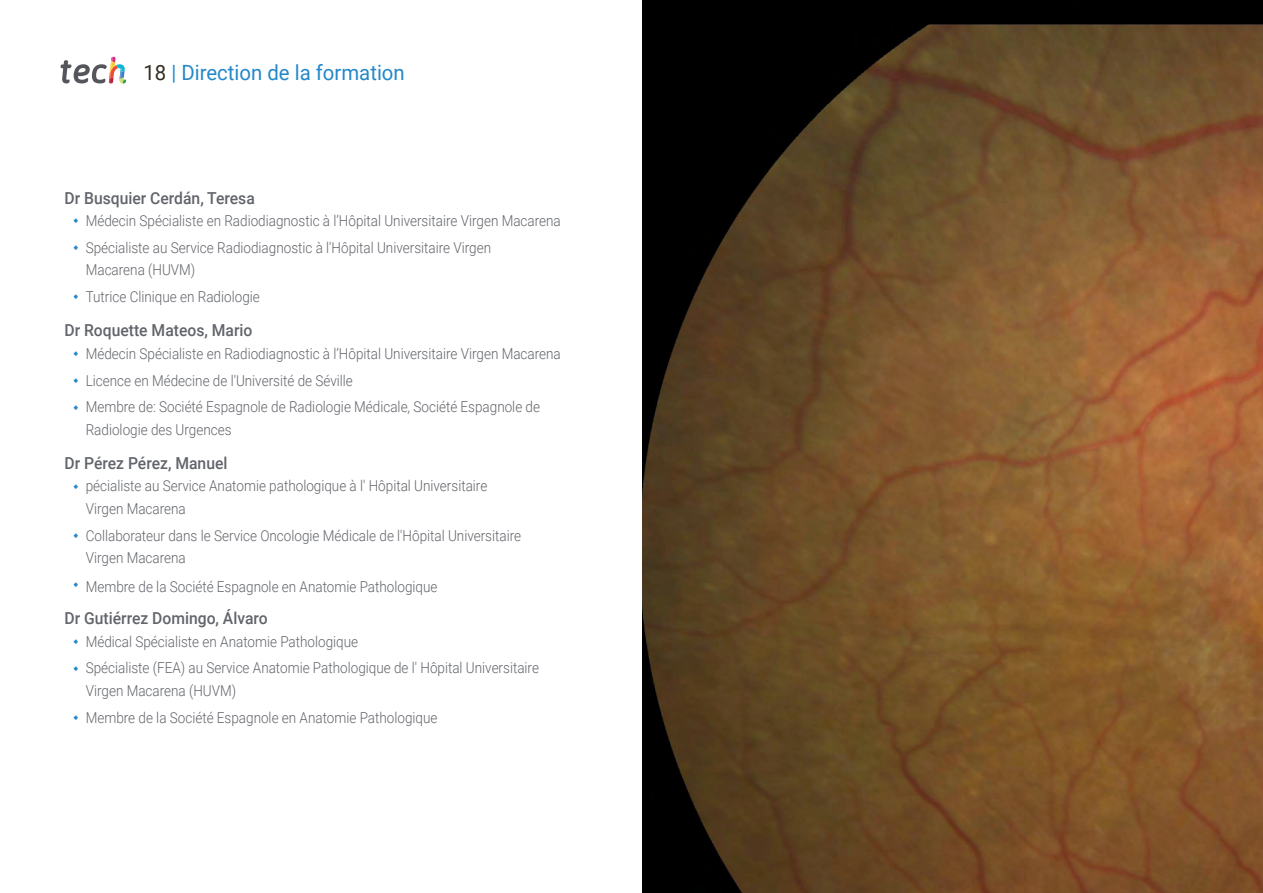
<style>
.page{position:relative;width:1263px;height:893px;background:#fff}
.page>*{position:absolute;margin:0;border:0;box-sizing:border-box;transform-origin:0 0}
.t1{font:21px "Roboto";color:#2488c9}
.t2{font:500 16.5px "Roboto";color:#61646a;scale:.95 1}
.t3{font:300 15px/26.7px "Roboto";color:#61646a;scale:.9 1}
.s1{color:#312e20}
</style>
<div class="page">
<svg style="left:61px;top:57px;width:65px;height:27px"></svg>
<img style="left:642px;top:0;width:621px;height:893px">
<h1 class="t1" style="left:144px;top:57px;width:263px"><span class="s1">18</span> | Direction de la formation</h1>
<p class="t2" style="left:64px;top:186px;width:202px">Dr Busquier Cerdán, Teresa</p>
<p class="t3" style="left:86px;top:207px;width:529px">Médecin Spécialiste en Radiodiagnostic à l’Hôpital Universitaire Virgen Macarena<br>Spécialiste au Service Radiodiagnostic à l'Hôpital Universitaire Virgen</p>
<p class="t3" style="left:86px;top:256px;width:195px">Macarena (HUVM)<br>Tutrice Clinique en Radiologie</p>
<p class="t2" style="left:64px;top:319px;width:199px">Dr Roquette Mateos, Mario</p>
<p class="t3" style="left:86px;top:339px;width:529px">Médecin Spécialiste en Radiodiagnostic à l’Hôpital Universitaire Virgen Macarena<br>Licence en Médecine de l'Université de Séville<br>Membre de: Société Espagnole de Radiologie Médicale, Société Espagnole de</p>
<p class="t3" style="left:86px;top:415px;width:163px">Radiologie des Urgences</p>
<p class="t2" style="left:64px;top:452px;width:173px">Dr Pérez Pérez, Manuel</p>
<p class="t3" style="left:86px;top:474px;width:448px;line-height:22.5px">pécialiste au Service Anatomie pathologique à l' Hôpital Universitaire<br>Virgen Macarena</p>
<p class="t3" style="left:86px;top:523px;width:485px;line-height:22.5px">Collaborateur dans le Service Oncologie Médicale de l'Hôpital Universitaire<br>Virgen Macarena</p>
<p class="t3" style="left:86px;top:573px;width:392px">Membre de la Société Espagnole en Anatomie Pathologique</p>
<p class="t2" style="left:64px;top:607px;width:215px">Dr Gutiérrez Domingo, Álvaro</p>
<p class="t3" style="left:86px;top:627px;width:505px">Médical Spécialiste en Anatomie Pathologique<br>Spécialiste (FEA) au Service Anatomie Pathologique de l' Hôpital Universitaire</p>
<p class="t3" style="left:86px;top:677px;width:392px">Virgen Macarena (HUVM)<br>Membre de la Société Espagnole en Anatomie Pathologique</p>
</div>
